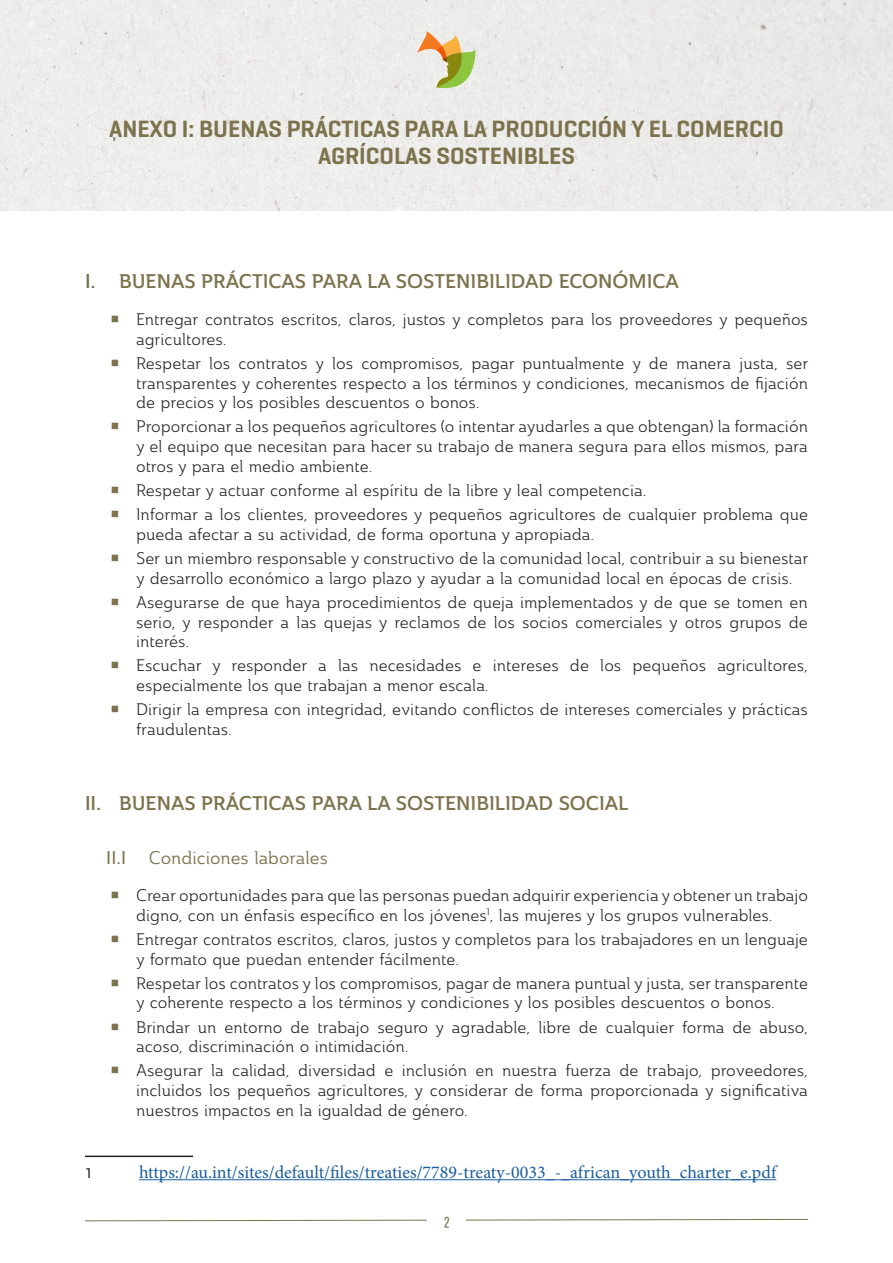
<style>
.page{position:relative;width:893px;height:1263px;background:#fff}
.page>*{position:absolute;margin:0;border:0;box-sizing:border-box;transform-origin:0 0}
.t1{font:600 24px/27px "Geogrotesque";color:#7c734d;text-align:center}
.t2{font:19.5px "Ainslie Nor Dem";color:#7c734d}
.t3{font:18px "Minion Pro";color:#175d9e}
.t4{font:18px "Ainslie Nor Reg";color:#7c734d}
.t5{font:16.5px/19.8px "Ainslie Nor Boo";color:#231f20}
.t6{font:15px "Frontage Condensed";color:#7c734d}
.t7{font:13.5px "Roboto";color:#231f20}
.s1{font-family:"Roboto";font-weight:500}
.s2{font-family:"Roboto"}
</style>
<div class="page">
<svg style="left:85px;top:1219px;width:723px;height:2px"></svg>
<div style="left:427px;top:1201px;width:39px;height:41px;background:#fff"></div>
<div style="left:0;top:0;width:893px;height:210px;background:#ecebea"></div>
<hr style="left:85px;top:1155px;width:108px;height:2px;background:#231f20">
<hr style="left:139px;top:1179px;width:637px;height:1px;background:#175d9e">
<svg style="left:417px;top:31px;width:59px;height:58px"></svg>
<h1 class="t1" style="left:109px;top:115px;width:676px">ANEXO I: BUENAS PRÁCTICAS PARA LA PRODUCCIÓN Y EL COMERCIO<br>AGRÍCOLAS SOSTENIBLES</h1>
<p class="t2" style="left:85px;top:268px;width:595px"><span class="s1">I.</span> BUENAS PRÁCTICAS PARA LA SOSTENIBILIDAD ECONÓMICA</p>
<p class="t5" style="left:136px;top:309px;width:673px">Entregar contratos escritos, claros, justos y completos para los proveedores y pequeños agricultores.</p>
<p class="t5" style="left:136px;top:353px;width:674px;text-align:justify">Respetar los contratos y los compromisos, pagar puntualmente y de manera justa, ser transparentes y coherentes respecto a los términos y condiciones, mecanismos de fijación de precios y los posibles descuentos o bonos.</p>
<p class="t5" style="left:136px;top:417px;width:673px;text-align:justify">Proporcionar a los pequeños agricultores (o intentar ayudarles a que obtengan) la formación y el equipo que necesitan para hacer su trabajo de manera segura para ellos mismos, para otros y para el medio ambiente.</p>
<p class="t5" style="left:136px;top:478px;width:673px;line-height:24px">Respetar y actuar conforme al espíritu de la libre y leal competencia.<br>Informar a los clientes, proveedores y pequeños agricultores de cualquier problema que</p>
<p class="t5" style="left:136px;top:522px;width:674px;line-height:24px">pueda afectar a su actividad, de forma oportuna y apropiada.<br>Ser un miembro responsable y constructivo de la comunidad local, contribuir a su bienestar</p>
<p class="t5" style="left:136px;top:566px;width:673px;line-height:24px">y desarrollo económico a largo plazo y ayudar a la comunidad local en épocas de crisis.<br>Asegurarse de que haya procedimientos de queja implementados y de que se tomen en</p>
<p class="t5" style="left:136px;top:612px;width:673px">serio, y responder a las quejas y reclamos de los socios comerciales y otros grupos de interés.</p>
<p class="t5" style="left:136px;top:656px;width:673px">Escuchar y responder a las necesidades e intereses de los pequeños agricultores, especialmente los que trabajan a menor escala.</p>
<p class="t5" style="left:136px;top:700px;width:673px">Dirigir la empresa con integridad, evitando conflictos de intereses comerciales y prácticas fraudulentas.</p>
<p class="t2" style="left:85px;top:790px;width:545px"><span class="s1">II.</span> BUENAS PRÁCTICAS PARA LA SOSTENIBILIDAD SOCIAL</p>
<p class="t4" style="left:106px;top:847px;width:223px"><span class="s2">II.I</span> Condiciones laborales</p>
<p class="t5" style="left:136px;top:885px;width:673px">Crear oportunidades para que las personas puedan adquirir experiencia y obtener un trabajo digno, con un énfasis específico en los jóvenes<sup>1</sup>, las mujeres y los grupos vulnerables.</p>
<p class="t5" style="left:136px;top:929px;width:673px">Entregar contratos escritos, claros, justos y completos para los trabajadores en un lenguaje y formato que puedan entender fácilmente.</p>
<p class="t5" style="left:136px;top:973px;width:673px">Respetar los contratos y los compromisos, pagar de manera puntual y justa, ser transparente y coherente respecto a los términos y condiciones y los posibles descuentos o bonos.</p>
<p class="t5" style="left:136px;top:1017px;width:673px">Brindar un entorno de trabajo seguro y agradable, libre de cualquier forma de abuso, acoso, discriminación o intimidación.</p>
<p class="t5" style="left:136px;top:1061px;width:673px;text-align:justify">Asegurar la calidad, diversidad e inclusión en nuestra fuerza de trabajo, proveedores, incluidos los pequeños agricultores, y considerar de forma proporcionada y significativa nuestros impactos en la igualdad de género.</p>
<p class="t7" style="left:85px;top:1164px;width:9px">1</p>
<p class="t3" style="left:139px;top:1160px;width:639px">https://au.int/sites/default/files/treaties/7789-treaty-0033_-_african_youth_charter_e.pdf</p>
<p class="t6" style="left:442px;top:1214px;width:9px">2</p>
</div>
